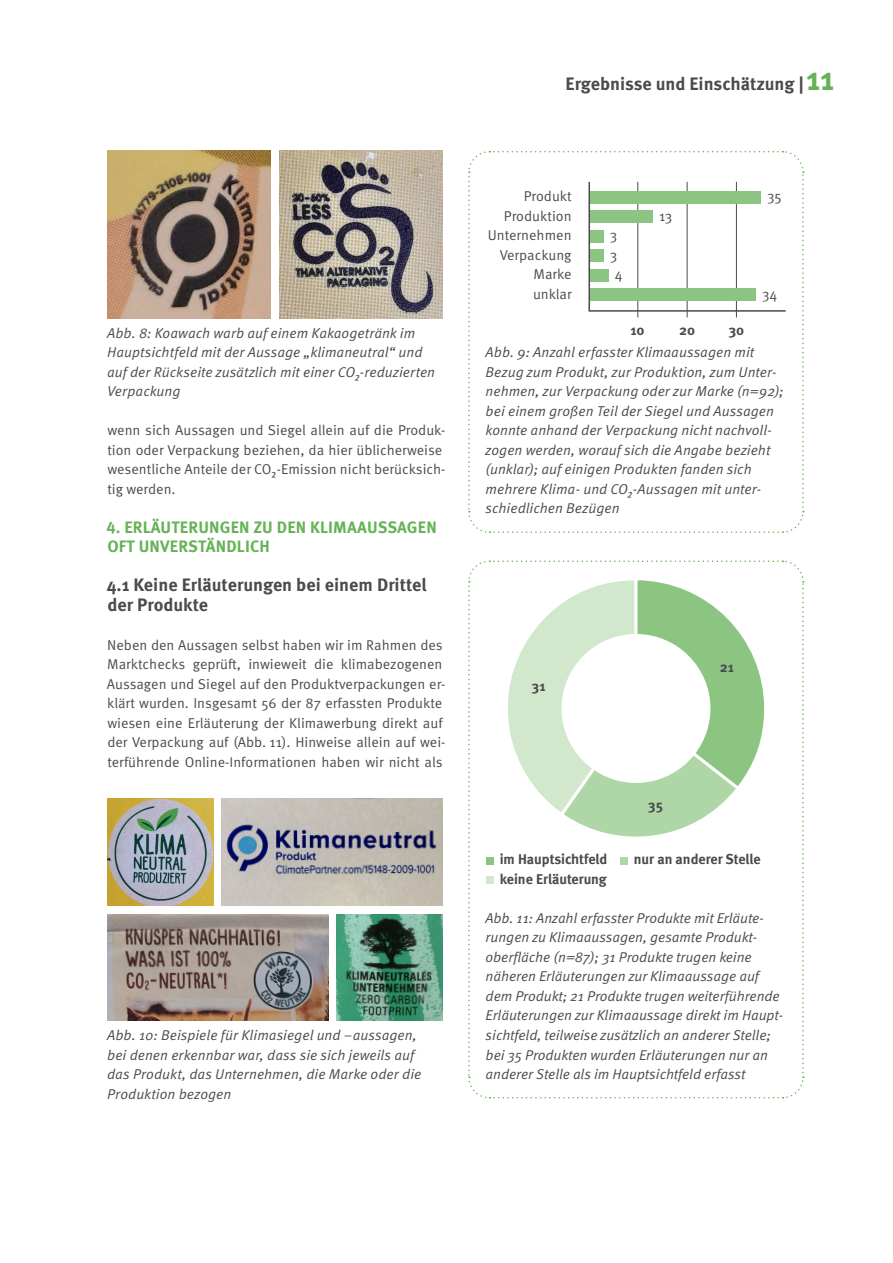
<style>
.page{position:relative;width:893px;height:1263px;background:#fff}
.page>*{position:absolute;margin:0;border:0;box-sizing:border-box;transform-origin:0 0}
.Ü3{font:700 18px/19.5px "Meta Pro";color:#4b4b4d}
.Ü2{font:700 16.5px/19.5px "Meta Pro";letter-spacing:.01em;color:#66b257}
.t1{font:14.25px/19.5px "Meta Pro Norm Ita";letter-spacing:-.005em;color:#4b4b4d}
.t2{font:14.25px/19.5px "Meta Pro Norm";color:#4b4b4d}
.t3{font:700 14.25px "Meta";color:#4b4b4d}
.t4{font:700 14.25px "Meta Pro";letter-spacing:.005em;color:#4b4b4d}
.s1{font-size:33px;color:#66b257}
</style>
<div class="page">
<svg style="left:468px;top:151px;width:336px;height:382px"></svg>
<img style="left:279px;top:151px;width:164px;height:167px">
<img style="left:107px;top:151px;width:164px;height:167px">
<img style="left:107px;top:799px;width:106px;height:107px">
<img style="left:107px;top:914px;width:221px;height:106px">
<img style="left:336px;top:914px;width:107px;height:106px">
<img style="left:222px;top:799px;width:221px;height:107px">
<svg style="left:468px;top:560px;width:336px;height:539px"></svg>
<div style="left:561px;top:634px;width:149px;height:149px;background:#fff;border-radius:50%"></div>
<div style="left:486px;top:857px;width:7px;height:7px;background:#8cc581"></div>
<div style="left:620px;top:857px;width:7px;height:7px;background:#afd6a7"></div>
<div style="left:486px;top:877px;width:7px;height:7px;background:#d1e8cd"></div>
<p class="t1" style="left:107px;top:322px;width:330px">Abb. 8: Koawach warb auf einem Kakaogetränk im Hauptsichtfeld mit der Aussage „klimaneutral“ und auf der Rückseite zusätzlich mit einer CO₂-reduzierten Verpackung</p>
<p class="t2" style="left:107px;top:420px;width:340px">wenn sich Aussagen und Siegel allein auf die Produk&shy;tion oder Verpackung beziehen, da hier üblicherweise wesentliche Anteile der CO₂-Emission nicht berücksich&shy;tig werden.</p>
<h2 class="Ü2" style="left:107px;top:516px;width:332px">4. ERLÄUTERUNGEN ZU DEN KLIMAAUSSAGEN<br>OFT UNVERSTÄNDLICH</h2>
<h3 class="Ü3" style="left:107px;top:574px;width:321px">4.1 Keine Erläuterungen bei einem Drittel der Produkte</h3>
<p class="t2" style="left:107px;top:634px;width:340px">Neben den Aussagen selbst haben wir im Rahmen des Marktchecks geprüft, inwieweit die klimabezogenen Aussagen und Siegel auf den Produktverpackungen er&shy;klärt wurden. Insgesamt 56 der 87 erfassten Produkte wiesen eine Erläuterung der Klimawerbung direkt auf der Verpackung auf (Abb. 11). Hinweise allein auf wei&shy;terführende Online-Informationen haben wir nicht als</p>
<p class="t1" style="left:107px;top:1024px;width:316px">Abb. 10: Beispiele für Klimasiegel und –aussagen, bei denen erkennbar war, dass sie sich jeweils auf das Produkt, das Unternehmen, die Marke oder die Produktion bezogen</p>
<p class="Ü3" style="left:566px;top:73px;width:270px">Ergebnisse und Einschätzung | <span class="s1">11</span></p>
<p class="t2" style="left:488px;top:186px;width:85px;text-align:right">Produkt<br>Produktion<br>Unternehmen<br>Verpackung<br>Marke<br>unklar</p>
<p class="t2" style="left:610px;top:225px;width:9px">3</p>
<p class="t2" style="left:610px;top:244px;width:9px">3</p>
<p class="t2" style="left:615px;top:264px;width:9px">4</p>
<p class="t2" style="left:659px;top:205px;width:15px">13</p>
<p class="t2" style="left:767px;top:186px;width:16px">35</p>
<p class="t2" style="left:762px;top:283px;width:17px">34</p>
<p class="t4" style="left:630px;top:319px;width:16px">10</p>
<p class="t4" style="left:679px;top:319px;width:18px">20</p>
<p class="t4" style="left:728px;top:319px;width:17px">30</p>
<p class="t1" style="left:486px;top:342px;width:300px">Abb. 9: Anzahl erfasster Klimaaussagen mit Bezug zum Produkt, zur Produktion, zum Unter&shy;nehmen, zur Verpackung oder zur Marke (n=92); bei einem großen Teil der Siegel und Aussagen konnte anhand der Verpackung nicht nachvoll&shy;zogen werden, worauf sich die Angabe bezieht (unklar); auf einigen Produkten fanden sich mehrere Klima- und CO₂-Aussagen mit unter&shy;schiedlichen Bezügen</p>
<p class="t4" style="left:532px;top:675px;width:16px">31</p>
<p class="t4" style="left:648px;top:794px;width:17px">35</p>
<p class="t4" style="left:720px;top:655px;width:16px">21</p>
<p class="t3" style="left:500px;top:851px;width:109px">im Hauptsichtfeld</p>
<p class="t3" style="left:634px;top:851px;width:128px">nur an anderer Stelle</p>
<p class="t3" style="left:500px;top:870px;width:109px">keine Erläuterung</p>
<p class="t1" style="left:486px;top:907px;width:299px">Abb. 11: Anzahl erfasster Produkte mit Erläute&shy;rungen zu Klimaaussagen, gesamte Produkt&shy;oberfläche (n=87); 31 Produkte trugen keine näheren Erläuterungen zur Klimaaussage auf dem Produkt; 21 Produkte trugen weiterführende Erläuterungen zur Klimaaussage direkt im Haupt&shy;sichtfeld, teilweise zusätzlich an anderer Stelle; bei 35 Produkten wurden Erläuterungen nur an anderer Stelle als im Hauptsichtfeld erfasst</p>
</div>
